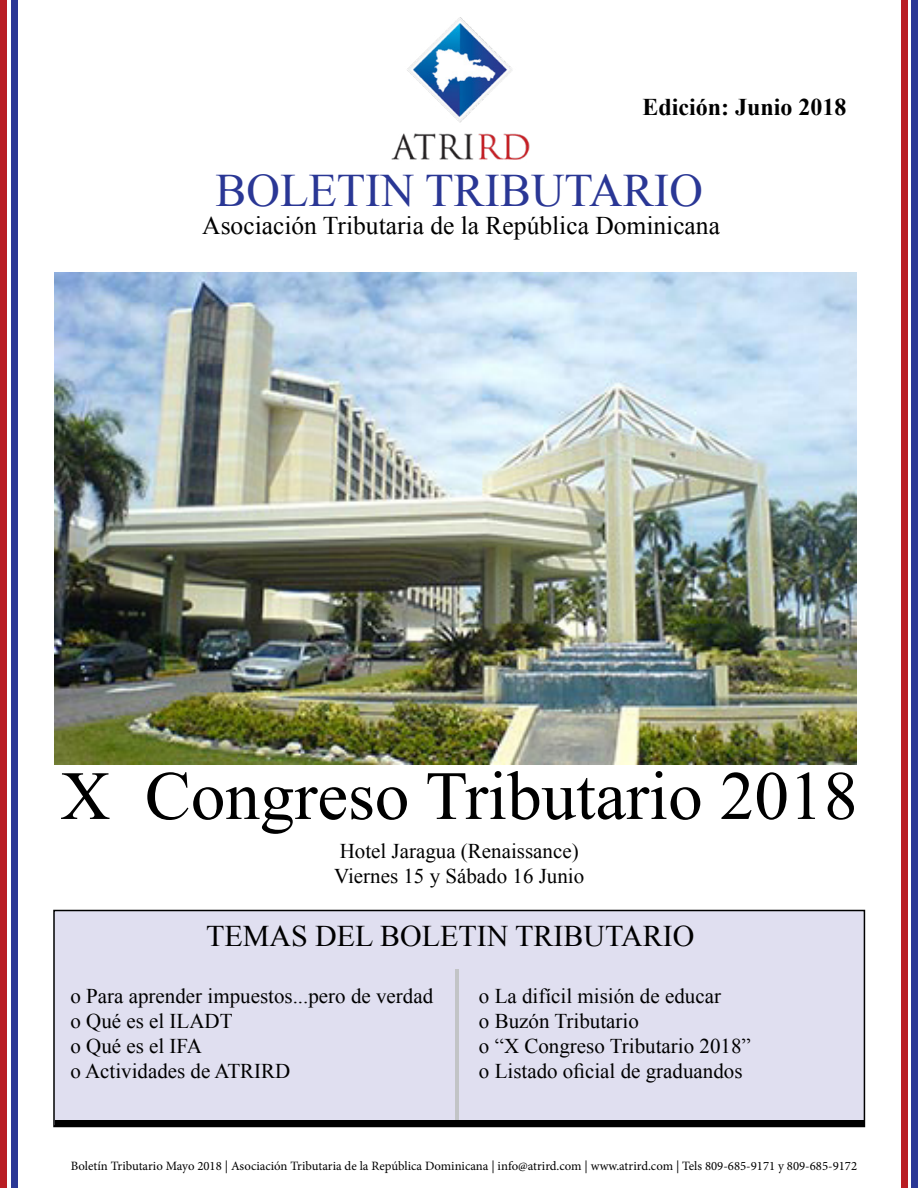
<style>
.page{position:relative;width:918px;height:1188px;background:#fff}
.page>*{position:absolute;margin:0;border:0;box-sizing:border-box;transform-origin:0 0}
.t1{font:69px "Times New Roman";color:#000}
.t2{font:46.5px "Times New Roman";color:#2a3795}
.t3{font:30px "Times New Roman";color:#000}
.t4{font:25.5px "Times New Roman";color:#000}
.t5{font:700 24px "Times New Roman";color:#000}
.t6{font:21px/25.2px "Times New Roman";color:#000}
.t7{font:12.75px "Minion Pro";color:#000}
</style>
<div class="page">
<div style="left:0;top:0;width:6px;height:1188px;background:#b91e23"></div>
<div style="left:11px;top:0;width:6px;height:1188px;background:#2a3795"></div>
<div style="left:901px;top:0;width:7px;height:1188px;background:#b91e23"></div>
<div style="left:912px;top:0;width:6px;height:1188px;background:#2a3795"></div>
<img style="left:391px;top:18px;width:139px;height:142px">
<img style="left:54px;top:272px;width:802px;height:493px">
<div style="left:54px;top:910px;width:810px;height:216px;background:#e0dff0"></div>
<div style="left:53px;top:910px;width:812px;height:217px;border:2px solid #000"></div>
<hr style="left:455px;top:969px;width:4px;height:157px;background:#c2c4c6">
<div style="left:56px;top:1120px;width:809px;height:6px;background:#000"></div>
<p class="t5" style="left:643px;top:90px;width:206px">Edición: Junio 2018</p>
<h2 class="t2" style="left:215px;top:159px;width:489px">BOLETIN TRIBUTARIO</h2>
<p class="t4" style="left:202px;top:209px;width:519px">Asociación Tributaria de la República Dominicana</p>
<h1 class="t1" style="left:61px;top:749px;width:799px">X Congreso Tributario 2018</h1>
<p class="t6" style="left:334px;top:838px;width:252px">Hotel Jaragua (Renaissance)<br>Viernes 15 y Sábado 16 Junio</p>
<h3 class="t3" style="left:206px;top:916px;width:490px">TEMAS DEL BOLETIN TRIBUTARIO</h3>
<p class="t6" style="left:70px;top:983px;width:364px">o Para aprender impuestos...pero de verdad o Qué es el ILADT<br>o Qué es el IFA<br>o Actividades de ATRIRD</p>
<p class="t6" style="left:479px;top:983px;width:273px">o La difícil misión de educar<br>o Buzón Tributario<br>o “X Congreso Tributario 2018” o Listado oficial de graduandos</p>
<p class="t7" style="left:71px;top:1157px;width:788px">Boletín Tributario Mayo 2018 | Asociación Tributaria de la República Dominicana | info@atrird.com | www.atrird.com | Tels 809-685-9171 y 809-685-9172</p>
</div>
